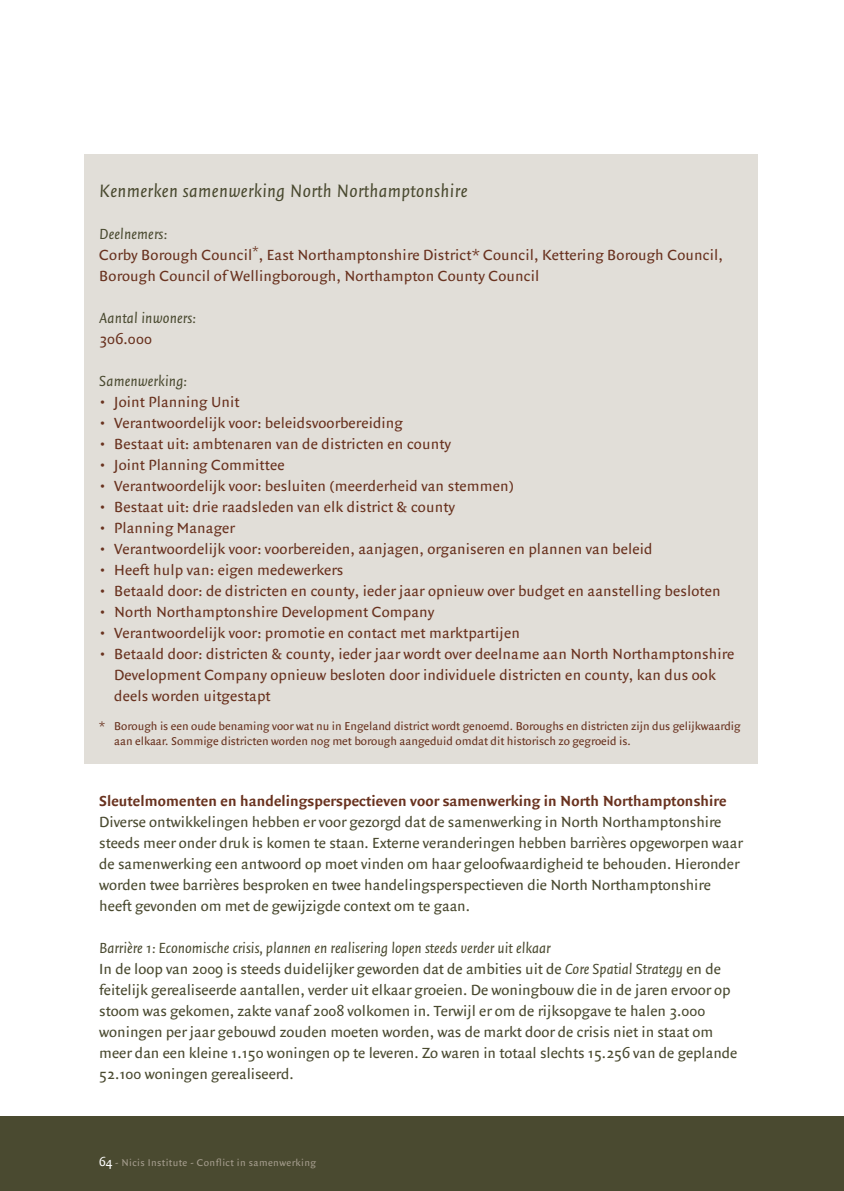
<style>
.page{position:relative;width:844px;height:1191px;background:#fff}
.page>*{position:absolute;margin:0;border:0;box-sizing:border-box;transform-origin:0 0}
.kop_4{font:italic 19.25px "Quadraat Sans";letter-spacing:.02em;color:#4a4a30}
.KADERTEKST{font:15.75px/21px "Quadraat Sans";letter-spacing:.01em;color:#69321f}
.Plat{font:15.75px/21px "Quadraat Sans";color:#4a4a30}
.Kop_3{font:700 15.75px "Quadraat Sans";letter-spacing:.01em;color:#69321f}
.Kop_5{font:italic 15.75px "Quadraat Sans";color:#4a4a30}
.KADERTEKST-2{font:italic 15.75px "Quadraat Sans";letter-spacing:.01em;color:#4a4a30}
.KADERTEKST-3{font:12.25px/14.7px "Quadraat Sans";color:#69321f}
.t1{font:10.5px "Quadraat Sans";letter-spacing:.04em;color:#a59d8d}
.s1{font-style:italic}
.s2{font-size:13.12px;color:#fff}
</style>
<div class="page">
<div style="left:0;top:1116px;width:843px;height:75px;background:#4a4a30"></div>
<div style="left:85px;top:155px;width:673px;height:609px;background:#e1ded8"></div>
<p class="kop_4" style="left:99px;top:180px;width:369px">Kenmerken samenwerking North Northamptonshire</p>
<p class="KADERTEKST-2" style="left:99px;top:225px;width:69px">Deelnemers:</p>
<p class="KADERTEKST" style="left:99px;top:244px;width:625px">Corby Borough Council<sup>*</sup>, East Northamptonshire District* Council, Kettering Borough Council,<br>Borough Council of Wellingborough, Northampton County Council</p>
<p class="KADERTEKST-2" style="left:99px;top:309px;width:98px">Aantal inwoners:</p>
<p class="KADERTEKST" style="left:99px;top:328px;width:54px">306.000</p>
<p class="KADERTEKST-2" style="left:99px;top:372px;width:89px">Samenwerking:</p>
<p class="KADERTEKST" style="left:99px;top:391px;width:142px">• Joint Planning Unit</p>
<p class="KADERTEKST" style="left:99px;top:412px;width:305px">• Verantwoordelijk voor: beleidsvoorbereiding</p>
<p class="KADERTEKST" style="left:99px;top:433px;width:353px">• Bestaat uit: ambtenaren van de districten en county</p>
<p class="KADERTEKST" style="left:99px;top:454px;width:187px">• Joint Planning Committee</p>
<p class="KADERTEKST" style="left:99px;top:475px;width:416px">• Verantwoordelijk voor: besluiten (meerderheid van stemmen)</p>
<p class="KADERTEKST" style="left:99px;top:496px;width:357px">• Bestaat uit: drie raadsleden van elk district &amp; county</p>
<p class="KADERTEKST" style="left:99px;top:517px;width:137px">• Planning Manager</p>
<p class="KADERTEKST" style="left:99px;top:538px;width:554px">• Verantwoordelijk voor: voorbereiden, aanjagen, organiseren en plannen van beleid</p>
<p class="KADERTEKST" style="left:99px;top:559px;width:245px">• Heeft hulp van: eigen medewerkers</p>
<p class="KADERTEKST" style="left:99px;top:580px;width:622px">• Betaald door: de districten en county, ieder jaar opnieuw over budget en aanstelling besloten</p>
<p class="KADERTEKST" style="left:99px;top:601px;width:336px">• North Northamptonshire Development Company</p>
<p class="KADERTEKST" style="left:99px;top:622px;width:422px">• Verantwoordelijk voor: promotie en contact met marktpartijen</p>
<p class="KADERTEKST" style="left:114px;top:643px;width:621px;text-indent:-15px">• Betaald door: districten &amp; county, ieder jaar wordt over deelname aan North Northamptonshire<br>Development Company opnieuw besloten door individuele districten en county, kan dus ook deels worden uitgestapt</p>
<p class="KADERTEKST-3" style="left:114px;top:719px;width:627px;text-indent:-15px">* Borough is een oude benaming voor wat nu in Engeland district wordt genoemd. Boroughs en districten zijn dus gelijkwaardig aan elkaar. Sommige districten worden nog met borough aangeduid omdat dit historisch zo gegroeid is.</p>
<p class="Kop_3" style="left:99px;top:792px;width:628px">Sleutelmomenten en handelingsperspectieven voor samenwerking in North Northamptonshire</p>
<p class="Plat" style="left:99px;top:811px;width:644px">Diverse ontwikkelingen hebben er voor gezorgd dat de samenwerking in North Northamptonshire steeds meer onder druk is komen te staan. Externe veranderingen hebben barrières opgeworpen waar de samenwerking een antwoord op moet vinden om haar geloofwaardigheid te behouden. Hieronder worden twee barrières besproken en twee handelingsperspectieven die North Northamptonshire heeft gevonden om met de gewijzigde context om te gaan.</p>
<p class="Kop_5" style="left:99px;top:939px;width:453px">Barrière 1: Economische crisis, plannen en realisering lopen steeds verder uit elkaar</p>
<p class="Plat" style="left:99px;top:958px;width:639px">In de loop van 2009 is steeds duidelijker geworden dat de ambities uit de <span class="s1">Core Spatial Strategy</span> en de feitelijk gerealiseerde aantallen, verder uit elkaar groeien. De woningbouw die in de jaren ervoor op stoom was gekomen, zakte vanaf 2008 volkomen in. Terwijl er om de rijksopgave te halen 3.000 woningen per jaar gebouwd zouden moeten worden, was de markt door de crisis niet in staat om meer dan een kleine 1.150 woningen op te leveren. Zo waren in totaal slechts 15.256 van de geplande 52.100 woningen gerealiseerd.</p>
<p class="t1" style="left:99px;top:1156px;width:218px"><span class="s2">64</span> - Nicis Institute - Conflict in samenwerking</p>
</div>
